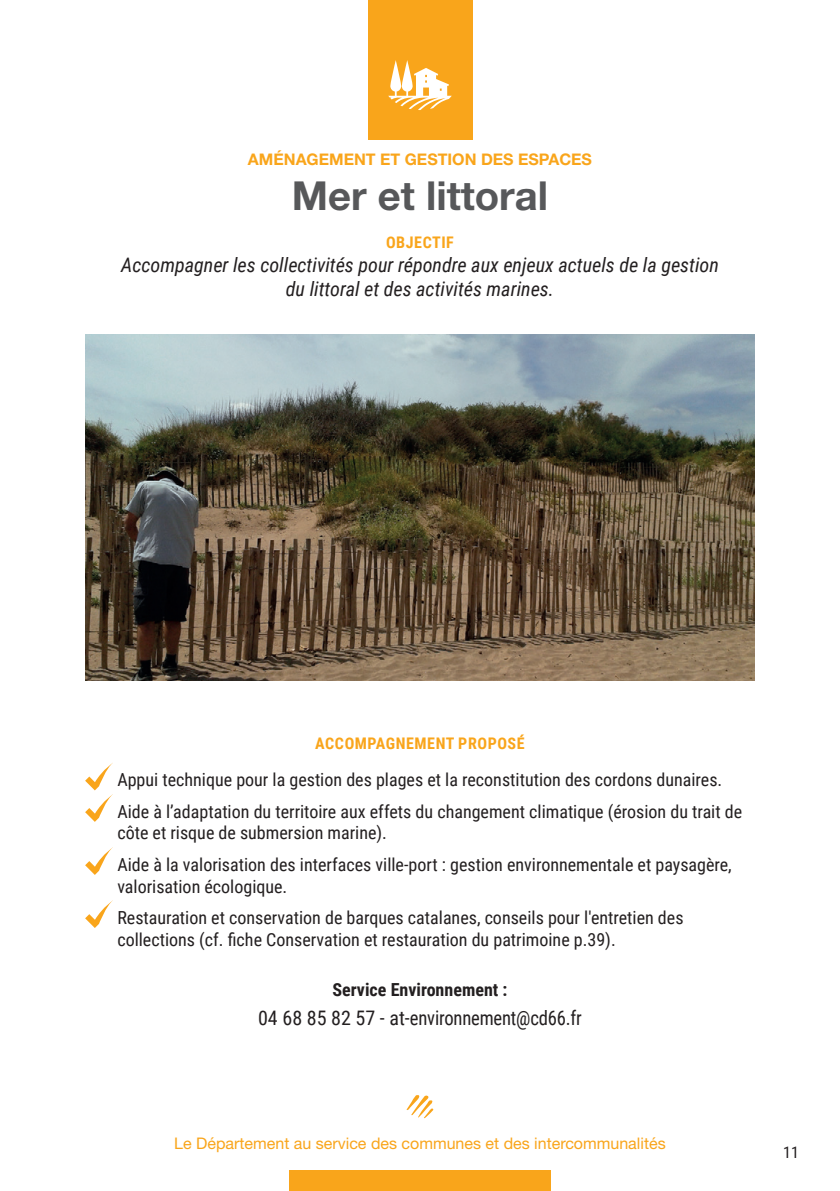
<style>
.page{position:relative;width:840px;height:1191px;background:#fff}
.page>*{position:absolute;margin:0;border:0;box-sizing:border-box;transform-origin:0 0}
.t1{font:700 40px "Helvetica Neue LT Std";color:#57585a}
.t2{font:italic 20px/24px "Roboto Condensed";color:#231f20;text-align:center}
.t3{font:20px "Roboto Condensed";letter-spacing:-.01em;color:#231f20}
.t4{font:18px/31.4px "Roboto Condensed";color:#231f20}
.t5{font:700 18px "Roboto Condensed";color:#231f20}
.t6{font:16px "Helvetica Neue LT Std";color:#f9a51b}
.t7{font:700 16px "Helvetica Neue LT Std";color:#f9a51b}
.t8{font:700 16px "Roboto Condensed";letter-spacing:.035em;color:#f9a51b}
.t9{font:16px "Roboto Condensed";color:#231f20}
</style>
<div class="page">
<div style="left:289px;top:1170px;width:261px;height:21px;background:#f9a51b"></div>
<svg style="left:406px;top:1095px;width:27px;height:24px"></svg>
<div style="left:367px;top:0;width:105px;height:140px;background:#f9a51b"></div>
<svg style="left:388px;top:60px;width:63px;height:50px"></svg>
<img style="left:85px;top:334px;width:669px;height:346px">
<svg style="left:85px;top:763px;width:28px;height:59px"></svg>
<svg style="left:85px;top:847px;width:28px;height:28px"></svg>
<svg style="left:85px;top:900px;width:28px;height:28px"></svg>
<p class="t7" style="left:248px;top:149px;width:345px">AMÉNAGEMENT ET GESTION DES ESPACES</p>
<h1 class="t1" style="left:291px;top:171px;width:258px">Mer et littoral</h1>
<p class="t8" style="left:386px;top:231px;width:69px">OBJECTIF</p>
<p class="t2" style="left:121px;top:252px;width:599px">Accompagner les collectivités pour répondre aux enjeux actuels de la gestion du littoral et des activités marines.</p>
<p class="t8" style="left:315px;top:732px;width:211px">ACCOMPAGNEMENT PROPOSÉ</p>
<p class="t4" style="left:117px;top:763px;width:626px">Appui technique pour la gestion des plages et la reconstitution des cordons dunaires.<br>Aide à l’adaptation du territoire aux effets du changement climatique (érosion du trait de</p>
<p class="t4" style="left:117px;top:816px;width:615px">côte et risque de submersion marine).<br>Aide à la valorisation des interfaces ville-port : gestion environnementale et paysagère,</p>
<p class="t4" style="left:117px;top:869px;width:567px">valorisation écologique.<br>Restauration et conservation de barques catalanes, conseils pour l'entretien des</p>
<p class="t4" style="left:117px;top:923px;width:499px">collections (cf. fiche Conservation et restauration du patrimoine p.39).</p>
<p class="t5" style="left:332px;top:976px;width:176px">Service Environnement :</p>
<p class="t3" style="left:258px;top:1004px;width:325px">04 68 85 82 57 - at-environnement@cd66.fr</p>
<p class="t6" style="left:174px;top:1133px;width:492px">Le Département au service des communes et des intercommunalités</p>
<p class="t9" style="left:782px;top:1140px;width:17px">11</p>
</div>
